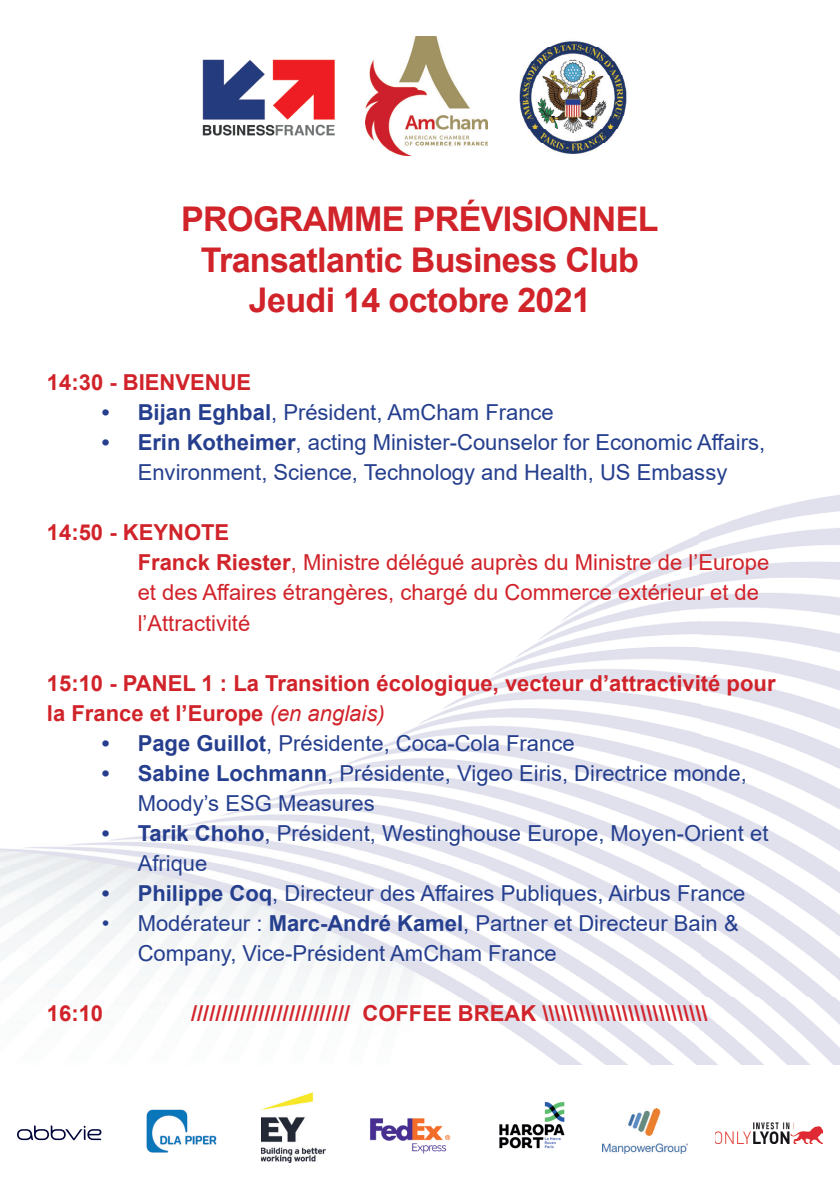
<style>
.page{position:relative;width:840px;height:1191px;background:#fff}
.page>*{position:absolute;margin:0;border:0;box-sizing:border-box;transform-origin:0 0}
.t1{font:700 34px/40.8px "Arial";letter-spacing:-.02em;color:#d1232a;text-align:center}
.t2{font:22px/30px "Arial";color:#253f8e}
.t3{font:700 22px/30px "Arial";color:#d1232a}
.t4{font:22px/30px "Arial";color:#d1232a}
.s1{font-weight:700}
.s2{font-weight:400;font-style:italic}
</style>
<div class="page">
<img style="left:0;top:495px;width:839px;height:569px">
<img style="left:365px;top:37px;width:122px;height:119px">
<img style="left:202px;top:59px;width:133px;height:77px">
<img style="left:519px;top:41px;width:108px;height:113px">
<img style="left:261px;top:1092px;width:64px;height:70px">
<img style="left:715px;top:1122px;width:107px;height:21px">
<img style="left:602px;top:1108px;width:84px;height:45px">
<img style="left:370px;top:1118px;width:81px;height:36px">
<img style="left:499px;top:1101px;width:66px;height:48px">
<img style="left:146px;top:1109px;width:70px;height:43px">
<svg style="left:17px;top:1125px;width:84px;height:15px"></svg>
<h1 class="t1" style="left:181px;top:199px;width:478px">PROGRAMME PRÉVISIONNEL<br>Transatlantic Business Club<br>Jeudi 14 octobre 2021</h1>
<p class="t3" style="left:47px;top:368px;width:206px">14:30 - BIENVENUE</p>
<p class="t2" style="left:102px;top:397px;width:453px"><span class="s1">• Bijan Eghbal</span>, Président, AmCham France</p>
<p class="t2" style="left:102px;top:427px;width:664px;text-align:center"><span class="s1">• Erin Kotheimer</span>, acting Minister-Counselor for Economic Affairs,<br>Environment, Science, Technology and Health, US Embassy</p>
<p class="t4" style="left:138px;top:517px;width:632px;text-indent:-91px"><span class="s1">14:50 - KEYNOTE<br>Franck Riester</span>, Ministre délégué auprès du Ministre de l’Europe et des Affaires étrangères, chargé du Commerce extérieur et de l’Attractivité</p>
<p class="t3" style="left:47px;top:668px;width:729px">15:10 - PANEL 1 : La Transition écologique, vecteur d’attractivité pour la France et l’Europe <span class="s2">(en anglais)</span></p>
<p class="t2" style="left:102px;top:727px;width:474px"><span class="s1">• Page Guillot</span>, Présidente, Coca-Cola France</p>
<p class="t2" style="left:138px;top:757px;width:610px;text-indent:-36px"><span class="s1">• Sabine Lochmann</span>, Présidente, Vigeo Eiris, Directrice monde,<br>Moody’s ESG Measures</p>
<p class="t2" style="left:138px;top:817px;width:632px;text-indent:-36px"><span class="s1">• Tarik Choho</span>, Président, Westinghouse Europe, Moyen-Orient et<br>Afrique</p>
<p class="t2" style="left:102px;top:877px;width:645px"><span class="s1">• Philippe Coq</span>, Directeur des Affaires Publiques, Airbus France</p>
<p class="t2" style="left:138px;top:907px;width:602px;text-indent:-36px">• Modérateur : <span class="s1">Marc-André Kamel</span>, Partner et Directeur Bain &amp;<br>Company, Vice-Président AmCham France</p>
<p class="t3" style="left:47px;top:998px;width:58px">16:10</p>
<p class="t3" style="left:191px;top:998px;width:518px">////////////////////////// COFFEE BREAK \\\\\\\\\\\\\\\\\\\\\\\\\\\</p>
</div>
